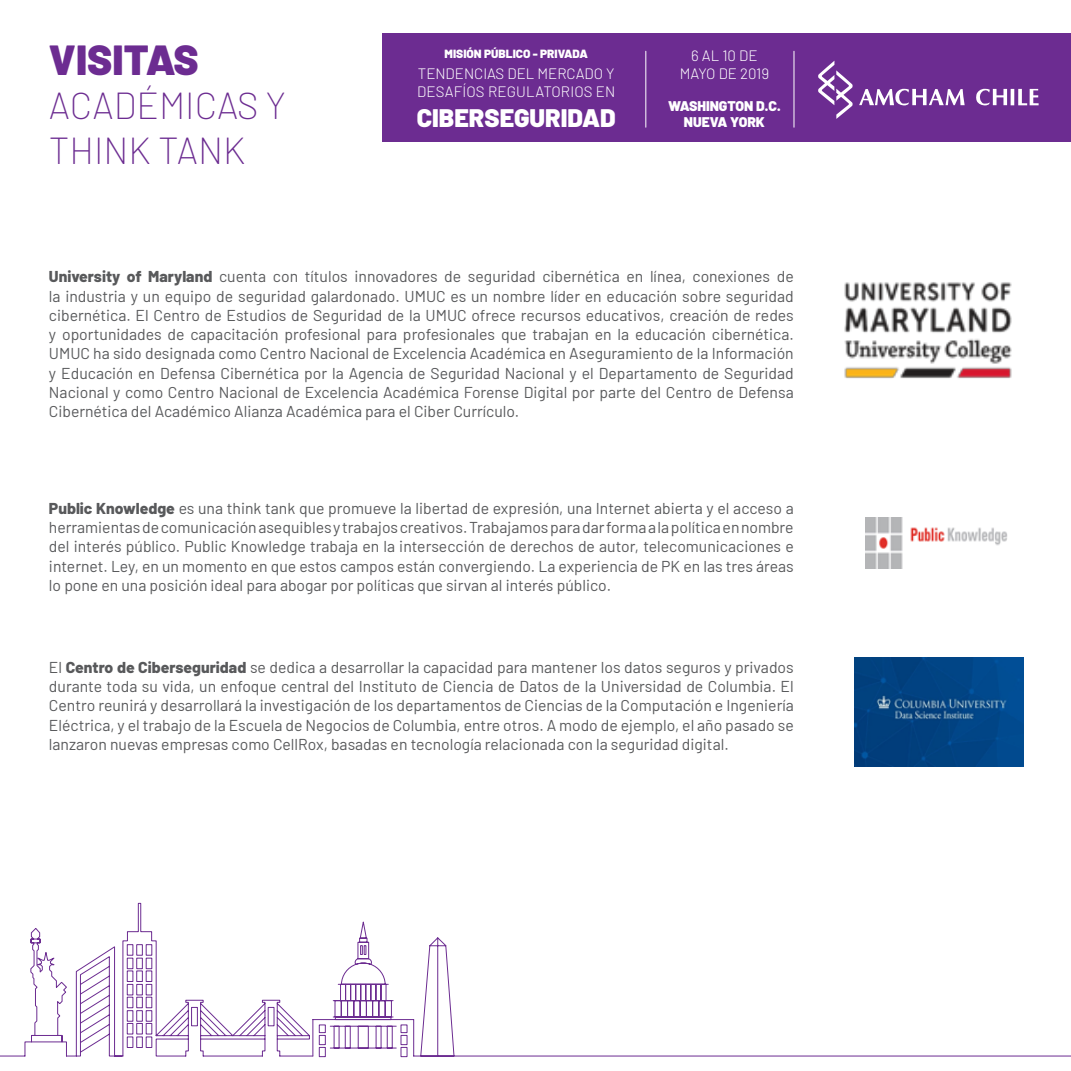
<style>
.page{position:relative;width:1071px;height:1071px;background:#fff}
.page>*{position:absolute;margin:0;border:0;box-sizing:border-box;transform-origin:0 0}
.t1{font:900 42px "Barlow";color:#6c2c91}
.t2{font:200 36.75px/44.1px "Barlow";color:#6c2c91}
.t3{font:900 25.38px "Barlow";color:#fff}
.t4{font:15.75px/19.2px "Barlow";color:#58595b;text-align:justify}
.t5{font:300 15.05px/18px "Barlow";color:#fff;text-align:center}
.t6{font:900 14px/16.8px "Barlow";color:#fff;text-align:center}
.t7{font:900 11.9px "Barlow";color:#fff}
.s1{font-weight:800}
</style>
<div class="page">
<div style="left:383px;top:33px;width:688px;height:109px;background:#6c2c91"></div>
<svg style="left:859px;top:89px;width:106px;height:16px"></svg>
<svg style="left:976px;top:89px;width:31px;height:16px"></svg>
<hr style="left:1011px;top:89px;width:3px;height:16px;background:#fff">
<svg style="left:1018px;top:89px;width:21px;height:16px"></svg>
<svg style="left:818px;top:61px;width:35px;height:58px"></svg>
<hr style="left:646px;top:51px;width:1px;height:76px;background:#fff">
<hr style="left:794px;top:51px;width:1px;height:76px;background:#fff">
<svg style="left:0;top:903px;width:368px;height:153px"></svg>
<svg style="left:313px;top:938px;width:758px;height:119px"></svg>
<img style="left:866px;top:517px;width:142px;height:51px">
<img style="left:855px;top:657px;width:169px;height:110px">
<img style="left:844px;top:282px;width:168px;height:97px">
<h1 class="t1" style="left:49px;top:29px;width:151px">VISITAS</h1>
<h2 class="t2" style="left:49px;top:81px;width:238px">ACADÉMICAS Y<br>THINK TANK</h2>
<p class="t7" style="left:445px;top:45px;width:145px">MISIÓN PÚBLICO - PRIVADA</p>
<p class="t5" style="left:417px;top:63px;width:200px;text-align:left">TENDENCIAS DEL MERCADO Y<br>DESAFÍOS REGULATORIOS EN</p>
<h3 class="t3" style="left:417px;top:98px;width:201px">CIBERSEGURIDAD</h3>
<p class="t5" style="left:680px;top:46px;width:91px">6 AL 10 DE<br>MAYO DE 2019</p>
<p class="t6" style="left:668px;top:96px;width:114px">WASHINGTON D.C.<br>NUEVA YORK</p>
<p class="t4" style="left:49px;top:266px;width:746px"><span class="s1">University of Maryland</span> cuenta con títulos innovadores de seguridad cibernética en línea, conexiones de la industria y un equipo de seguridad galardonado. UMUC es un nombre líder en educación sobre seguridad cibernética. El Centro de Estudios de Seguridad de la UMUC ofrece recursos educativos, creación de redes y oportunidades de capacitación profesional para profesionales que trabajan en la educación cibernética.<br>UMUC ha sido designada como Centro Nacional de Excelencia Académica en Aseguramiento de la Información y Educación en Defensa Cibernética por la Agencia de Seguridad Nacional y el Departamento de Seguridad Nacional y como Centro Nacional de Excelencia Académica Forense Digital por parte del Centro de Defensa Cibernética del Académico Alianza Académica para el Ciber Currículo.</p>
<p class="t4" style="left:49px;top:497px;width:746px"><span class="s1">Public Knowledge</span> es una think tank que promueve la libertad de expresión, una Internet abierta y el acceso a herramientas de comunicación asequibles y trabajos creativos. Trabajamos para dar forma a la política en nombre del interés público. Public Knowledge trabaja en la intersección de derechos de autor, telecomunicaciones e internet. Ley, en un momento en que estos campos están convergiendo. La experiencia de PK en las tres áreas lo pone en una posición ideal para abogar por políticas que sirvan al interés público.</p>
<p class="t4" style="left:49px;top:656px;width:746px">El <span class="s1">Centro de Ciberseguridad</span> se dedica a desarrollar la capacidad para mantener los datos seguros y privados durante toda su vida, un enfoque central del Instituto de Ciencia de Datos de la Universidad de Columbia. El Centro reunirá y desarrollará la investigación de los departamentos de Ciencias de la Computación e Ingeniería Eléctrica, y el trabajo de la Escuela de Negocios de Columbia, entre otros. A modo de ejemplo, el año pasado se lanzaron nuevas empresas como CellRox, basadas en tecnología relacionada con la seguridad digital.</p>
</div>
